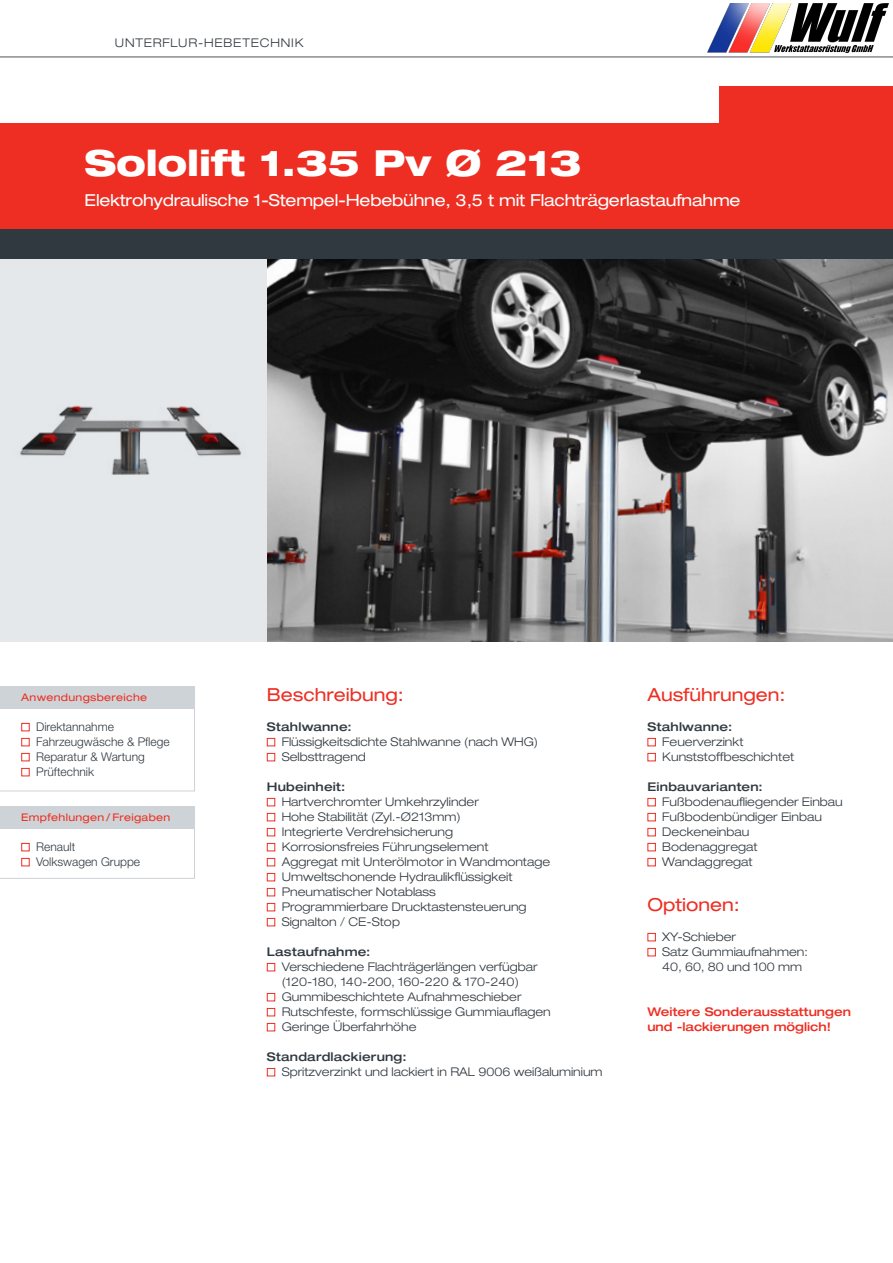
<style>
.page{position:relative;width:893px;height:1263px;background:#fff}
.page>*{position:absolute;margin:0;border:0;box-sizing:border-box;transform-origin:0 0}
.Headline_weiß_2017{font:800 expanded 36px "Helvetica Neue LT Pro";color:#fff}
.Headline_Fließtxt_ro{font:expanded 18px "Helvetica Neue LT Pro";color:#ee2e22}
.Subheadline_weiß_201{font:expanded 16.5px "Helvetica Neue LT Pro";letter-spacing:-.015em;color:#fff}
.Fließtext_2017{font:300 expanded 12px "Helvetica Neue LT Pro";color:#313940}
.Text_Kasten_2017{font:300 12px "Helvetica Neue LT Pro";color:#313940}
.Subline_Fließtext_20{font:500 expanded 12px "Helvetica Neue LT Pro";letter-spacing:.02em;color:#313940}
.Fließtext_rot_fett_2{font:500 expanded 12px/15px "Helvetica Neue LT Pro";color:#ee2e22}
.Fließtext_2017-2{font:300 expanded 12px "Helvetica Neue LT Pro";letter-spacing:.065em;color:#313940}
.Headline_Kasten_rot{font:expanded 10.5px "Helvetica Neue LT Pro";letter-spacing:.03em;color:#ee2e22}
</style>
<div class="page">
<svg style="left:0;top:56px;width:893px;height:1px"></svg>
<img style="left:267px;top:259px;width:626px;height:382px">
<div style="left:0;top:259px;width:267px;height:382px;background:#e5e8eb"></div>
<img style="left:20px;top:405px;width:222px;height:70px">
<div style="left:0;top:154px;width:893px;height:105px;background:#313940"></div>
<div style="left:719px;top:86px;width:174px;height:105px;background:#ee2e22"></div>
<svg style="left:0;top:829px;width:195px;height:50px"></svg>
<div style="left:0;top:806px;width:195px;height:23px;background:#ced3d7"></div>
<div style="left:21px;top:843px;width:9px;height:8px;border:1px solid #ee2e22"></div>
<div style="left:21px;top:858px;width:9px;height:8px;border:1px solid #ee2e22"></div>
<svg style="left:0;top:709px;width:195px;height:82px"></svg>
<div style="left:0;top:686px;width:195px;height:23px;background:#ced3d7"></div>
<div style="left:21px;top:723px;width:9px;height:8px;border:1px solid #ee2e22"></div>
<div style="left:21px;top:738px;width:9px;height:8px;border:1px solid #ee2e22"></div>
<div style="left:21px;top:753px;width:9px;height:8px;border:1px solid #ee2e22"></div>
<div style="left:21px;top:768px;width:9px;height:8px;border:1px solid #ee2e22"></div>
<div style="left:267px;top:738px;width:8px;height:8px;border:1px solid #ee2e22"></div>
<div style="left:267px;top:753px;width:8px;height:8px;border:1px solid #ee2e22"></div>
<div style="left:267px;top:798px;width:8px;height:8px;border:1px solid #ee2e22"></div>
<div style="left:267px;top:813px;width:8px;height:8px;border:1px solid #ee2e22"></div>
<div style="left:267px;top:828px;width:8px;height:8px;border:1px solid #ee2e22"></div>
<div style="left:267px;top:843px;width:8px;height:8px;border:1px solid #ee2e22"></div>
<div style="left:267px;top:858px;width:8px;height:8px;border:1px solid #ee2e22"></div>
<div style="left:267px;top:873px;width:8px;height:8px;border:1px solid #ee2e22"></div>
<div style="left:267px;top:888px;width:8px;height:8px;border:1px solid #ee2e22"></div>
<div style="left:267px;top:903px;width:8px;height:8px;border:1px solid #ee2e22"></div>
<div style="left:267px;top:918px;width:8px;height:8px;border:1px solid #ee2e22"></div>
<div style="left:267px;top:963px;width:8px;height:8px;border:1px solid #ee2e22"></div>
<div style="left:267px;top:993px;width:8px;height:8px;border:1px solid #ee2e22"></div>
<div style="left:267px;top:1008px;width:8px;height:8px;border:1px solid #ee2e22"></div>
<div style="left:267px;top:1023px;width:8px;height:8px;border:1px solid #ee2e22"></div>
<div style="left:267px;top:1068px;width:8px;height:8px;border:1px solid #ee2e22"></div>
<div style="left:647px;top:738px;width:9px;height:8px;border:1px solid #ee2e22"></div>
<div style="left:647px;top:753px;width:9px;height:8px;border:1px solid #ee2e22"></div>
<div style="left:647px;top:798px;width:9px;height:8px;border:1px solid #ee2e22"></div>
<div style="left:647px;top:813px;width:9px;height:8px;border:1px solid #ee2e22"></div>
<div style="left:647px;top:828px;width:9px;height:8px;border:1px solid #ee2e22"></div>
<div style="left:647px;top:843px;width:9px;height:8px;border:1px solid #ee2e22"></div>
<div style="left:647px;top:858px;width:9px;height:8px;border:1px solid #ee2e22"></div>
<div style="left:647px;top:933px;width:9px;height:8px;border:1px solid #ee2e22"></div>
<div style="left:647px;top:948px;width:9px;height:8px;border:1px solid #ee2e22"></div>
<div style="left:0;top:124px;width:893px;height:105px;background:#ee2e22"></div>
<img style="left:707px;top:3px;width:181px;height:50px">
<p class="Fließtext_2017-2" style="left:115px;top:35px;width:190px">UNTERFLUR-HEBETECHNIK</p>
<p class="Headline_weiß_2017" style="left:85px;top:140px;width:498px">Sololift 1.35 Pv Ø 213</p>
<p class="Subheadline_weiß_201" style="left:85px;top:191px;width:657px">Elektrohydraulische 1-Stempel-Hebebühne, 3,5 t mit Flachträgerlastaufnahme</p>
<p class="Headline_Kasten_rot" style="left:21px;top:691px;width:127px">Anwendungsbereiche</p>
<p class="Text_Kasten_2017" style="left:36px;top:720px;width:79px">Direktannahme</p>
<p class="Text_Kasten_2017" style="left:36px;top:735px;width:135px">Fahrzeugwäsche &amp; Pflege</p>
<p class="Text_Kasten_2017" style="left:36px;top:750px;width:110px">Reparatur &amp; Wartung</p>
<p class="Text_Kasten_2017" style="left:36px;top:765px;width:60px">Prüftechnik</p>
<p class="Headline_Kasten_rot" style="left:21px;top:811px;width:151px">Empfehlungen / Freigaben</p>
<p class="Text_Kasten_2017" style="left:36px;top:840px;width:41px">Renault</p>
<p class="Text_Kasten_2017" style="left:36px;top:855px;width:106px">Volkswagen Gruppe</p>
<p class="Headline_Fließtxt_ro" style="left:267px;top:685px;width:139px">Beschreibung:</p>
<p class="Subline_Fließtext_20" style="left:267px;top:720px;width:86px">Stahlwanne:</p>
<p class="Fließtext_2017" style="left:282px;top:735px;width:258px">Flüssigkeitsdichte Stahlwanne (nach WHG)</p>
<p class="Fließtext_2017" style="left:282px;top:750px;width:86px">Selbsttragend</p>
<p class="Subline_Fließtext_20" style="left:267px;top:780px;width:80px">Hubeinheit:</p>
<p class="Fließtext_2017" style="left:282px;top:795px;width:199px">Hartverchromter Umkehrzylinder</p>
<p class="Fließtext_2017" style="left:282px;top:810px;width:180px">Hohe Stabilität (Zyl.-Ø213mm)</p>
<p class="Fließtext_2017" style="left:282px;top:825px;width:173px">Integrierte Verdrehsicherung</p>
<p class="Fließtext_2017" style="left:282px;top:840px;width:208px">Korrosionsfreies Führungselement</p>
<p class="Fließtext_2017" style="left:282px;top:855px;width:270px">Aggregat mit Unterölmotor in Wandmontage</p>
<p class="Fließtext_2017" style="left:282px;top:870px;width:232px">Umweltschonende Hydraulikflüssigkeit</p>
<p class="Fließtext_2017" style="left:282px;top:885px;width:156px">Pneumatischer Notablass</p>
<p class="Fließtext_2017" style="left:282px;top:900px;width:246px">Programmierbare Drucktastensteuerung</p>
<p class="Fließtext_2017" style="left:282px;top:915px;width:120px">Signalton / CE-Stop</p>
<p class="Subline_Fließtext_20" style="left:267px;top:945px;width:105px">Lastaufnahme:</p>
<p class="Fließtext_2017" style="left:282px;top:960px;width:257px">Verschiedene Flachträgerlängen verfügbar</p>
<p class="Fließtext_2017" style="left:282px;top:975px;width:239px">(120-180, 140-200, 160-220 &amp; 170-240)</p>
<p class="Fließtext_2017" style="left:282px;top:990px;width:241px">Gummibeschichtete Aufnahmeschieber</p>
<p class="Fließtext_2017" style="left:282px;top:1005px;width:270px">Rutschfeste, formschlüssige Gummiauflagen</p>
<p class="Fließtext_2017" style="left:282px;top:1020px;width:136px">Geringe Überfahrhöhe</p>
<p class="Subline_Fließtext_20" style="left:267px;top:1050px;width:141px">Standardlackierung:</p>
<p class="Fließtext_2017" style="left:282px;top:1065px;width:322px">Spritzverzinkt und lackiert in RAL 9006 weißaluminium</p>
<p class="Headline_Fließtxt_ro" style="left:647px;top:685px;width:140px">Ausführungen:</p>
<p class="Subline_Fließtext_20" style="left:647px;top:720px;width:86px">Stahlwanne:</p>
<p class="Fließtext_2017" style="left:662px;top:735px;width:83px">Feuerverzinkt</p>
<p class="Fließtext_2017" style="left:662px;top:750px;width:134px">Kunststoffbeschichtet</p>
<p class="Subline_Fließtext_20" style="left:647px;top:780px;width:117px">Einbauvarianten:</p>
<p class="Fließtext_2017" style="left:662px;top:795px;width:182px">Fußbodenaufliegender Einbau</p>
<p class="Fließtext_2017" style="left:662px;top:810px;width:161px">Fußbodenbündiger Einbau</p>
<p class="Fließtext_2017" style="left:662px;top:825px;width:89px">Deckeneinbau</p>
<p class="Fließtext_2017" style="left:662px;top:840px;width:97px">Bodenaggregat</p>
<p class="Fließtext_2017" style="left:662px;top:855px;width:92px">Wandaggregat</p>
<p class="Headline_Fließtxt_ro" style="left:647px;top:895px;width:94px">Optionen:</p>
<p class="Fließtext_2017" style="left:662px;top:930px;width:75px">XY-Schieber</p>
<p class="Fließtext_2017" style="left:662px;top:945px;width:147px">Satz Gummiaufnahmen:</p>
<p class="Fließtext_2017" style="left:662px;top:960px;width:141px">40, 60, 80 und 100 mm</p>
<p class="Fließtext_rot_fett_2" style="left:647px;top:1004px;width:205px">Weitere Sonderausstattungen und -lackierungen möglich!</p>
</div>
